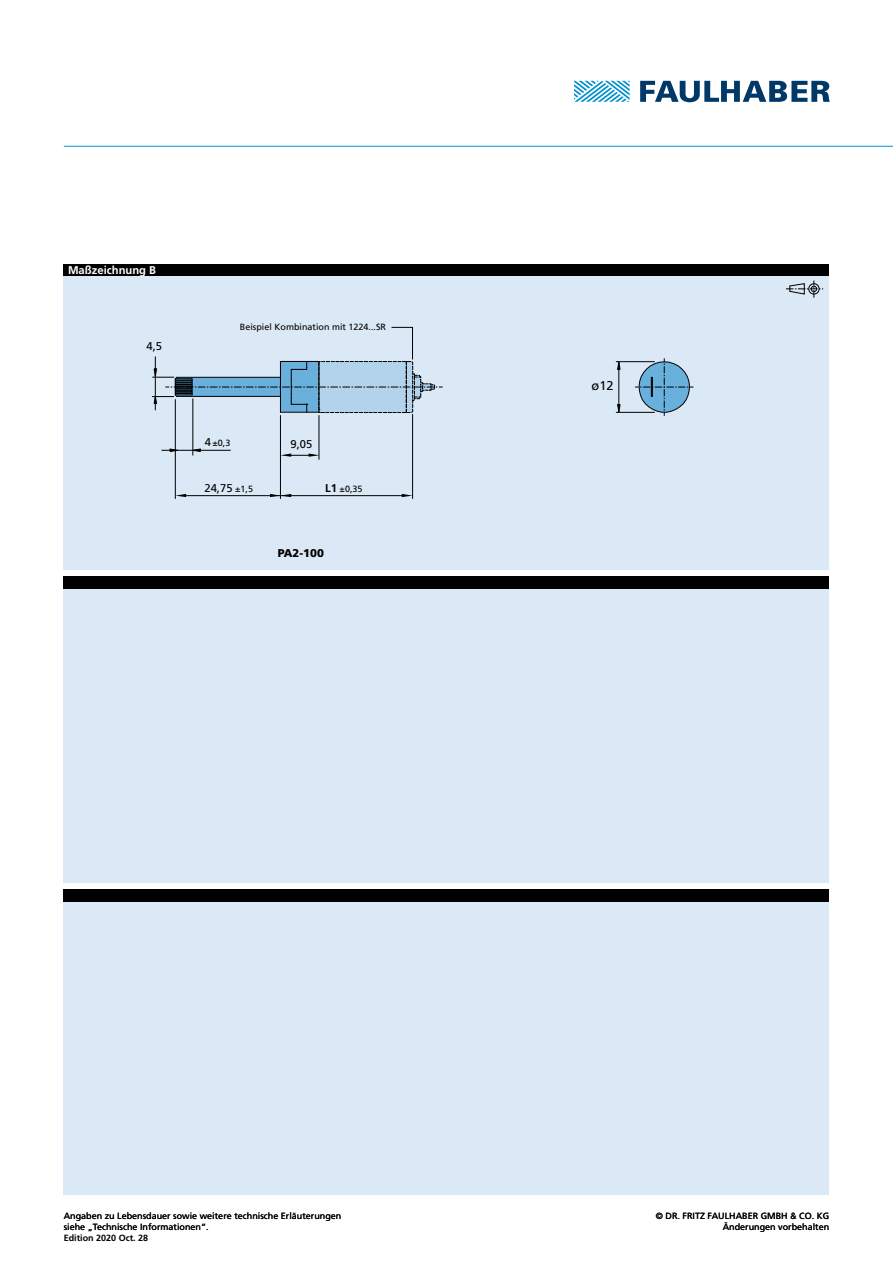
<style>
.page{position:relative;width:893px;height:1263px;background:#fff}
.page>*{position:absolute;margin:0;border:0;box-sizing:border-box;transform-origin:0 0}
.t1{font:12.75px "Frutiger LT";color:#000}
.t2{font:11.25px "Frutiger LT";color:#000}
.t3{font:700 11.25px "Frutiger LT";color:#fff}
.t4{font:900 11.25px "Frutiger LT";color:#000}
.t5{font:9px/10.8px "Frutiger LT";color:#000}
.t6{font:700 9px "Frutiger LT";color:#000}
.s1{font-size:11.25px}
.s2{font-size:9px}
.s3{font-weight:700;font-size:11.25px}
</style>
<div class="page">
<svg style="left:574px;top:81px;width:56px;height:21px"></svg>
<svg style="left:640px;top:81px;width:190px;height:21px"></svg>
<div style="left:64px;top:901px;width:765px;height:294px;background:#dbe8f5"></div>
<div style="left:64px;top:264px;width:765px;height:12px;background:#000"></div>
<div style="left:64px;top:889px;width:765px;height:12px;background:#000"></div>
<div style="left:64px;top:276px;width:765px;height:294px;background:#dbe8f5"></div>
<div style="left:64px;top:589px;width:765px;height:293px;background:#dbe8f5"></div>
<div style="left:64px;top:576px;width:765px;height:13px;background:#000"></div>
<hr style="left:64px;top:146px;width:829px;height:1px;background:#0092d0">
<svg style="left:786px;top:280px;width:37px;height:18px"></svg>
<hr style="left:319px;top:415px;width:1px;height:44px;background:#000">
<hr style="left:412px;top:414px;width:1px;height:84px;background:#000">
<svg style="left:281px;top:453px;width:38px;height:4px"></svg>
<hr style="left:280px;top:415px;width:1px;height:83px;background:#000">
<svg style="left:402px;top:494px;width:11px;height:3px"></svg>
<hr style="left:175px;top:400px;width:1px;height:98px;background:#000">
<hr style="left:184px;top:495px;width:220px;height:1px;background:#000">
<svg style="left:270px;top:494px;width:21px;height:3px"></svg>
<svg style="left:175px;top:494px;width:11px;height:3px"></svg>
<hr style="left:616px;top:361px;width:39px;height:1px;background:#000">
<hr style="left:616px;top:412px;width:39px;height:1px;background:#000">
<hr style="left:619px;top:366px;width:1px;height:41px;background:#000">
<svg style="left:617px;top:404px;width:3px;height:9px"></svg>
<svg style="left:617px;top:361px;width:3px;height:9px"></svg>
<svg style="left:635px;top:358px;width:58px;height:58px"></svg>
<svg style="left:152px;top:327px;width:291px;height:86px"></svg>
<hr style="left:193px;top:398px;width:1px;height:57px;background:#000">
<hr style="left:162px;top:450px;width:69px;height:1px;background:#000">
<svg style="left:191px;top:449px;width:10px;height:3px"></svg>
<svg style="left:170px;top:449px;width:10px;height:3px"></svg>
<p class="t3" style="left:68px;top:263px;width:90px">Maßzeichnung B</p>
<p class="t2" style="left:147px;top:339px;width:17px">4,5</p>
<p class="t5" style="left:240px;top:322px;width:148px">Beispiel Kombination mit 1224...SR</p>
<p class="t5" style="left:205px;top:437px;width:27px"><span class="s1">4</span> ±0,3</p>
<p class="t2" style="left:291px;top:437px;width:23px">9,05</p>
<p class="t2" style="left:204px;top:481px;width:50px">24,75 <span class="s2">±1,5</span></p>
<p class="t5" style="left:325px;top:483px;width:39px"><span class="s3">L1</span> ±0,35</p>
<p class="t4" style="left:278px;top:546px;width:48px">PA2-100</p>
<h1 class="t1" style="left:592px;top:378px;width:23px">ø12</h1>
<p class="t5" style="left:64px;top:1210px;width:279px">Angaben zu Lebensdauer sowie weitere technische Erläuterungen siehe „Technische Informationen“.</p>
<p class="t5" style="left:656px;top:1210px;width:175px;text-align:right">© DR. FRITZ FAULHABER GMBH &amp; CO. KG<br>Änderungen vorbehalten</p>
<p class="t6" style="left:64px;top:1233px;width:86px">Edition 2020 Oct. 28</p>
</div>
